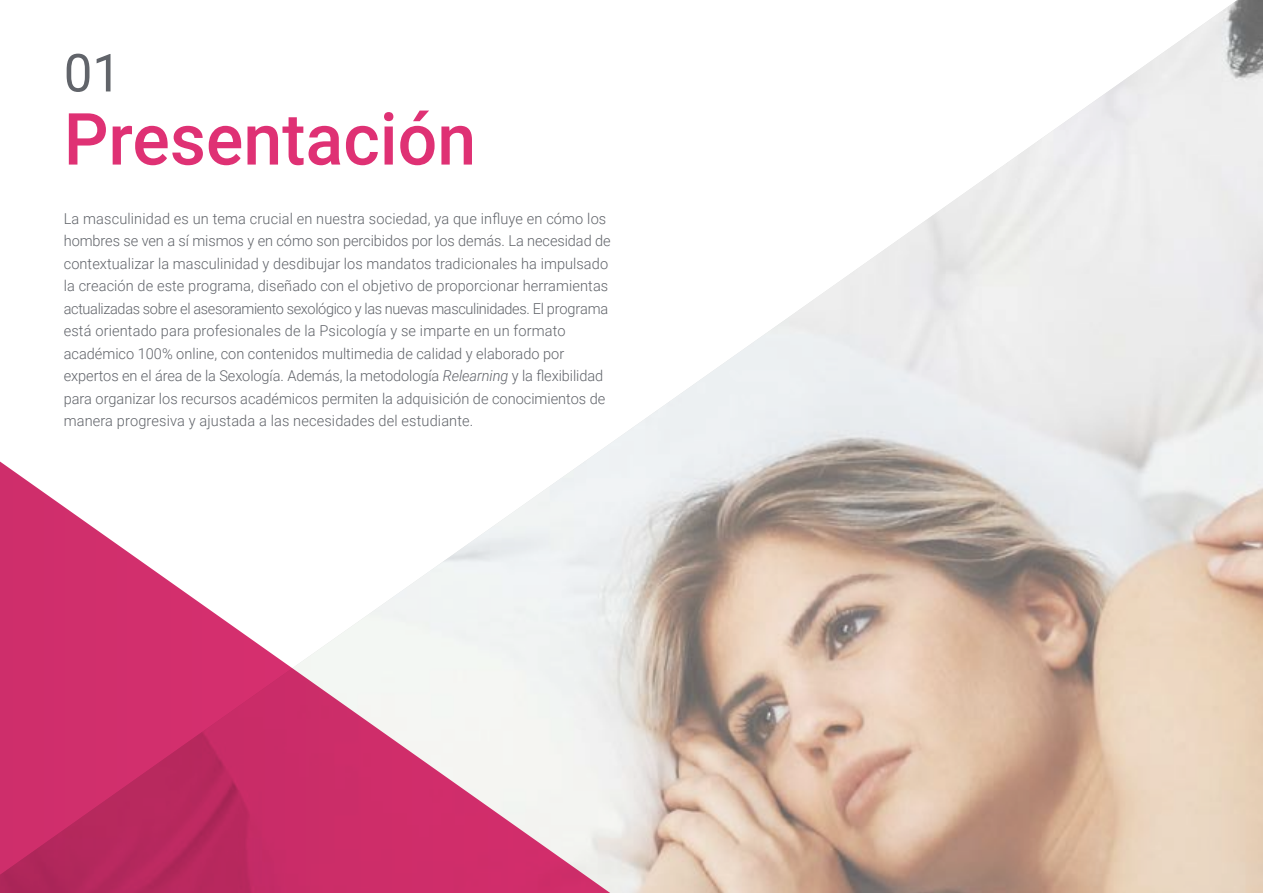
<style>
.page{position:relative;width:1263px;height:893px;background:#fff}
.page>*{position:absolute;margin:0;border:0;box-sizing:border-box;transform-origin:0 0}
.t1{font:500 72px "Roboto";color:#df3174}
.t2{font:52.5px "Roboto";color:#61646a}
.t3{font:300 15px/22.5px "Roboto";color:#61646a}
.s1{font-style:italic}
</style>
<div class="page">
<img style="left:607px;top:0;width:656px;height:893px">
<svg style="left:0;top:446px;width:640px;height:447px"></svg>
<h2 class="t2" style="left:64px;top:36px;width:59px">01</h2>
<h1 class="t1" style="left:64px;top:89px;width:414px">Presentación</h1>
<p class="t3" style="left:64px;top:207px;width:548px">La masculinidad es un tema crucial en nuestra sociedad, ya que influye en cómo los hombres se ven a sí mismos y en cómo son percibidos por los demás. La necesidad de contextualizar la masculinidad y desdibujar los mandatos tradicionales ha impulsado la creación de este programa, diseñado con el objetivo de proporcionar herramientas actualizadas sobre el asesoramiento sexológico y las nuevas masculinidades. El programa está orientado para profesionales de la Psicología y se imparte en un formato académico 100% online, con contenidos multimedia de calidad y elaborado por expertos en el área de la Sexología. Además, la metodología <span class="s1">Relearning</span> y la flexibilidad para organizar los recursos académicos permiten la adquisición de conocimientos de manera progresiva y ajustada a las necesidades del estudiante.</p>
</div>
